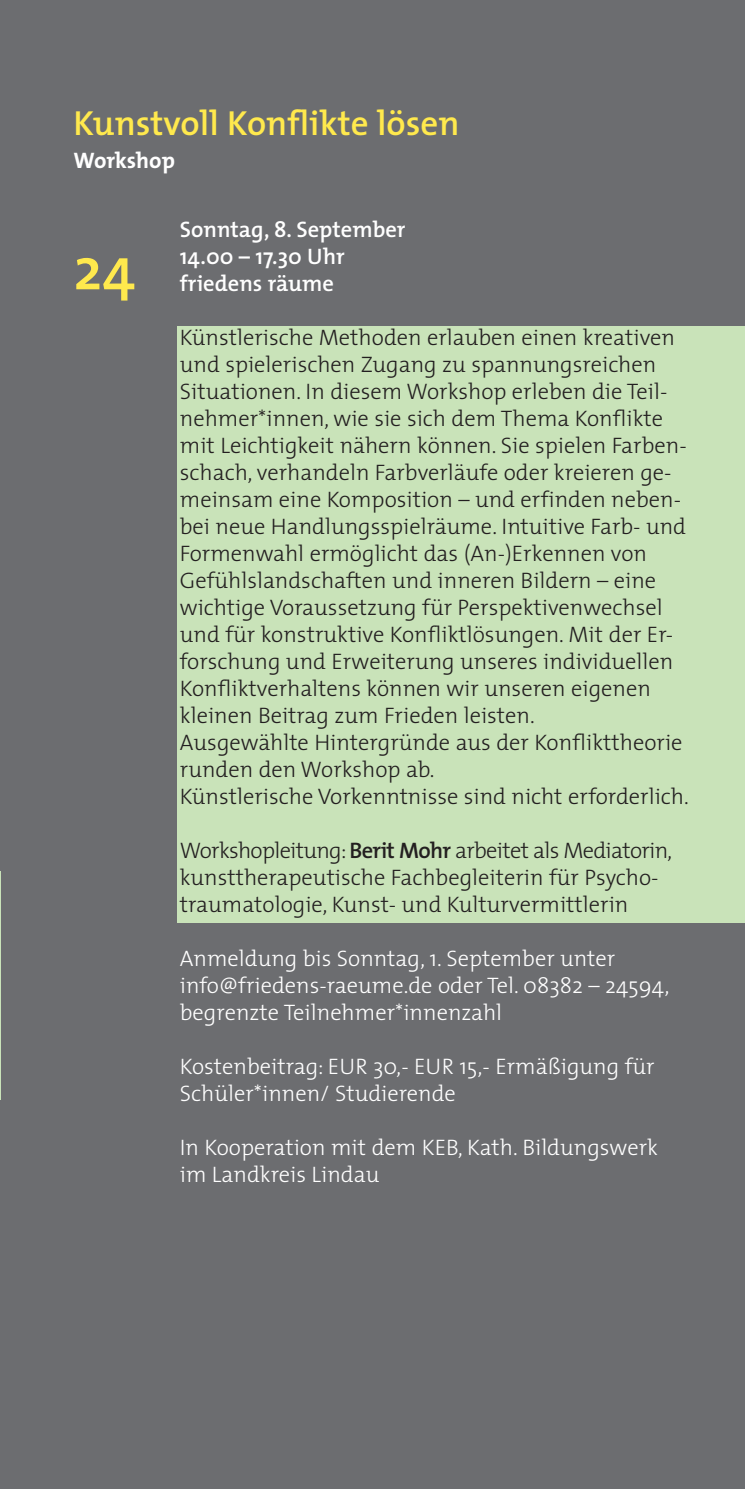
<style>
.page{position:relative;width:745px;height:1489px;background:#fff}
.page>*{position:absolute;margin:0;border:0;box-sizing:border-box;transform-origin:0 0}
.t1{font:600 60px "The Mix";color:#ffe94d}
.t2{font:600 35px "The Mix";color:#ffe94d}
.t3{font:300 22.5px/27px "The Mix";color:#231f20}
.t4{font:300 22.5px/27px "The Mix";color:#fff}
.t5{font:600 22.5px/27px "The Mix";color:#fff}
.t6{font:700 22.5px "The Mix";color:#fff}
.s1{font-weight:600}
</style>
<div class="page">
<div style="left:0;top:0;width:744px;height:1488px;background:#6c6d70"></div>
<hr style="left:0;top:871px;width:1px;height:228px;background:#c9e3b9">
<div style="left:177px;top:326px;width:567px;height:596px;background:#c9e3b9"></div>
<h2 class="t2" style="left:73px;top:111px;width:387px">Kunstvoll Konflikte lösen</h2>
<p class="t6" style="left:73px;top:152px;width:103px">Workshop</p>
<h1 class="t1" style="left:73px;top:249px;width:63px">24</h1>
<p class="t5" style="left:180px;top:218px;width:227px">Sonntag, 8. September<br>14.00 – 17.30 Uhr friedens räume</p>
<p class="t3" style="left:180px;top:326px;width:510px">Künstlerische Methoden erlauben einen kreativen und spielerischen Zugang zu spannungsreichen Situationen. In diesem Workshop erleben die Teil&shy;nehmer*innen, wie sie sich dem Thema Konflikte mit Leichtigkeit nähern können. Sie spielen Farben&shy;schach, verhandeln Farbverläufe oder kreieren ge&shy;meinsam eine Komposition – und erfinden neben&shy;bei neue Handlungsspielräume. Intuitive Farb- und Formenwahl ermöglicht das (An-)Erkennen von Gefühlslandschaften und inneren Bildern – eine wichtige Voraussetzung für Perspektivenwechsel und für konstruktive Konfliktlösungen. Mit der Er&shy;forschung und Erweiterung unseres individuellen Konfliktverhaltens können wir unseren eigenen kleinen Beitrag zum Frieden leisten.<br>Ausgewählte Hintergründe aus der Konflikttheorie runden den Workshop ab.<br>Künstlerische Vorkenntnisse sind nicht erforderlich.</p>
<p class="t3" style="left:180px;top:839px;width:493px">Workshopleitung: <span class="s1">Berit Mohr</span> arbeitet als Mediatorin, kunsttherapeutische Fachbegleiterin für Psycho&shy;traumatologie, Kunst- und Kulturvermittlerin</p>
<p class="t4" style="left:180px;top:947px;width:491px">Anmeldung bis Sonntag, 1. September unter info@friedens-raeume.de oder Tel. 08382 – 24594, begrenzte Teilnehmer*innenzahl</p>
<p class="t4" style="left:180px;top:1055px;width:476px">Kostenbeitrag: EUR 30,- EUR 15,- Ermäßigung für<br>Schüler*innen/ Studierende</p>
<p class="t4" style="left:180px;top:1136px;width:479px">In Kooperation mit dem KEB, Kath. Bildungswerk im Landkreis Lindau</p>
</div>
